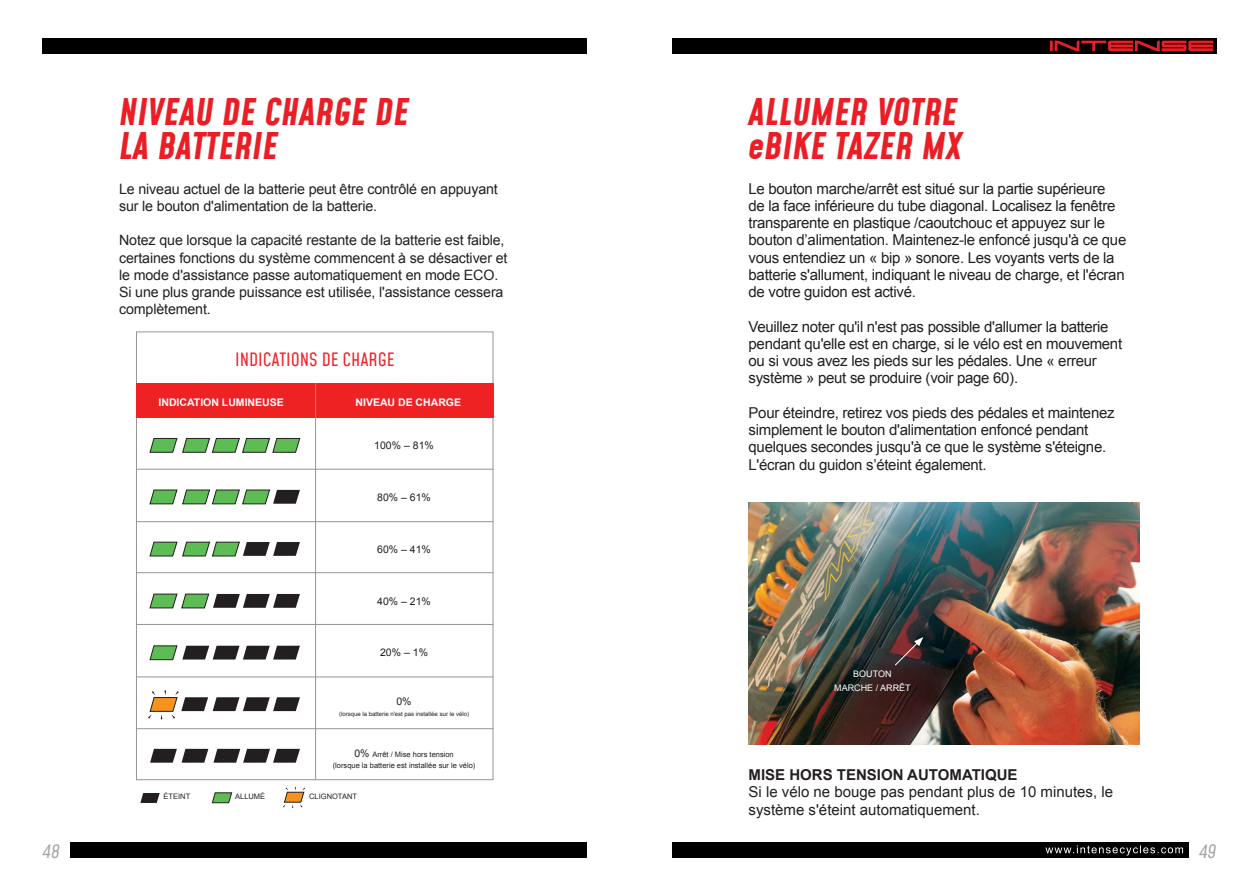
<style>
.page{position:relative;width:1259px;height:893px;background:#fff}
.page>*{position:absolute;margin:0;border:0;box-sizing:border-box;transform-origin:0 0}
.t1{font:italic 700 36px/34.5px "Mohave";color:#ea1e24}
.t2{font:18px "Mohave";color:#ec2327}
.t3{font:italic 18px "Mohave";color:#a9a8a9}
.t4{font:15px/17.2px "Arial";letter-spacing:-.02em;color:#231f20}
.t5{font:15px/17.2px "Arial";color:#231f20}
.t6{font:700 15px "Arial";color:#231f20}
.t7{font:14.25px/17.2px "Arial";letter-spacing:-.01em;color:#231f20}
.t8{font:10.5px "Arial";color:#231f20}
.t9{font:700 10.5px "Arial";color:#fff}
.t10{font:9px/13.2px "Arial";color:#fff;text-align:center}
.t11{font:7.5px/11.2px "Arial";color:#231f20;text-align:center}
.t12{font:6px "Arial";color:#231f20}
.s1{font-size:10.5px}
</style>
<div class="page">
<div style="left:70px;top:843px;width:517px;height:15px;background:#000"></div>
<div style="left:672px;top:843px;width:516px;height:15px;background:#000"></div>
<svg style="left:1045px;top:845px;width:138px;height:10px"></svg>
<div style="left:43px;top:38px;width:544px;height:15px;background:#000"></div>
<div style="left:672px;top:38px;width:544px;height:15px;background:#000"></div>
<svg style="left:1050px;top:41px;width:163px;height:10px"></svg>
<div style="left:136px;top:383px;width:357px;height:35px;background:#ee2123"></div>
<svg style="left:149px;top:438px;width:151px;height:15px"></svg>
<svg style="left:212px;top:792px;width:20px;height:11px"></svg>
<svg style="left:140px;top:793px;width:20px;height:10px"></svg>
<svg style="left:149px;top:542px;width:151px;height:15px"></svg>
<svg style="left:149px;top:489px;width:151px;height:15px"></svg>
<svg style="left:149px;top:645px;width:151px;height:15px"></svg>
<svg style="left:149px;top:594px;width:151px;height:15px"></svg>
<svg style="left:150px;top:749px;width:150px;height:14px"></svg>
<svg style="left:148px;top:690px;width:152px;height:29px"></svg>
<svg style="left:283px;top:787px;width:22px;height:21px"></svg>
<hr style="left:315px;top:383px;width:1px;height:397px;background:#939598">
<hr style="left:136px;top:521px;width:357px;height:1px;background:#939598">
<hr style="left:136px;top:469px;width:357px;height:1px;background:#939598">
<hr style="left:136px;top:572px;width:357px;height:1px;background:#939598">
<hr style="left:136px;top:624px;width:357px;height:1px;background:#939598">
<hr style="left:136px;top:677px;width:357px;height:1px;background:#939598">
<hr style="left:136px;top:728px;width:357px;height:1px;background:#939598">
<img style="left:748px;top:503px;width:392px;height:241px">
<svg style="left:894px;top:637px;width:29px;height:29px"></svg>
<h1 class="t1" style="left:119px;top:94px;width:291px">NIVEAU DE CHARGE DE<br>LA BATTERIE</h1>
<p class="t7" style="left:119px;top:180px;width:380px">Le niveau actuel de la batterie peut être contrôlé en appuyant sur le bouton d'alimentation de la batterie.</p>
<p class="t7" style="left:119px;top:232px;width:390px">Notez que lorsque la capacité restante de la batterie est faible, certaines fonctions du système commencent à se désactiver et le mode d'assistance passe automatiquement en mode ECO.<br>Si une plus grande puissance est utilisée, l'assistance cessera complètement.</p>
<p class="t2" style="left:235px;top:348px;width:161px">INDICATIONS DE CHARGE</p>
<p class="t9" style="left:158px;top:395px;width:127px">INDICATION LUMINEUSE</p>
<p class="t9" style="left:355px;top:395px;width:107px">NIVEAU DE CHARGE</p>
<p class="t8" style="left:374px;top:439px;width:61px">100% – 81%</p>
<p class="t8" style="left:377px;top:490px;width:55px">80% – 61%</p>
<p class="t8" style="left:377px;top:542px;width:55px">60% – 41%</p>
<p class="t8" style="left:377px;top:594px;width:55px">40% – 21%</p>
<p class="t8" style="left:380px;top:646px;width:49px">20% – 1%</p>
<p class="t8" style="left:396px;top:694px;width:17px">0%</p>
<p class="t12" style="left:339px;top:710px;width:131px">(lorsque la batterie n'est pas installée sur le vélo)</p>
<p class="t11" style="left:333px;top:749px;width:144px"><span class="s1">0%</span> Arrêt / Mise hors tension<br>(lorsque la batterie est installée sur le vélo)</p>
<p class="t11" style="left:164px;top:791px;width:28px">ÉTEINT</p>
<p class="t11" style="left:235px;top:791px;width:32px">ALLUMÉ</p>
<p class="t11" style="left:309px;top:791px;width:49px">CLIGNOTANT</p>
<h1 class="t1" style="left:748px;top:94px;width:215px">ALLUMER VOTRE eBIKE TAZER MX</h1>
<p class="t4" style="left:748px;top:180px;width:379px">Le bouton marche/arrêt est situé sur la partie supérieure<br>de la face inférieure du tube diagonal. Localisez la fenêtre transparente en plastique /caoutchouc et appuyez sur le bouton d’alimentation. Maintenez-le enfoncé jusqu'à ce que vous entendiez un « bip » sonore. Les voyants verts de la batterie s'allument, indiquant le niveau de charge, et l'écran de votre guidon est activé.</p>
<p class="t4" style="left:748px;top:318px;width:375px">Veuillez noter qu'il n'est pas possible d'allumer la batterie pendant qu'elle est en charge, si le vélo est en mouvement ou si vous avez les pieds sur les pédales. Une « erreur système » peut se produire (voir page 60).</p>
<p class="t4" style="left:748px;top:404px;width:367px">Pour éteindre, retirez vos pieds des pédales et maintenez simplement le bouton d'alimentation enfoncé pendant quelques secondes jusqu'à ce que le système s'éteigne.<br>L'écran du guidon s’éteint également.</p>
<p class="t10" style="left:834px;top:668px;width:78px">BOUTON<br>MARCHE / ARRÊT</p>
<p class="t6" style="left:748px;top:765px;width:270px">MISE HORS TENSION AUTOMATIQUE</p>
<p class="t5" style="left:748px;top:784px;width:366px">Si le vélo ne bouge pas pendant plus de 10 minutes, le système s'éteint automatiquement.</p>
<p class="t3" style="left:43px;top:840px;width:19px">48</p>
<p class="t3" style="left:1199px;top:840px;width:19px">49</p>
</div>
